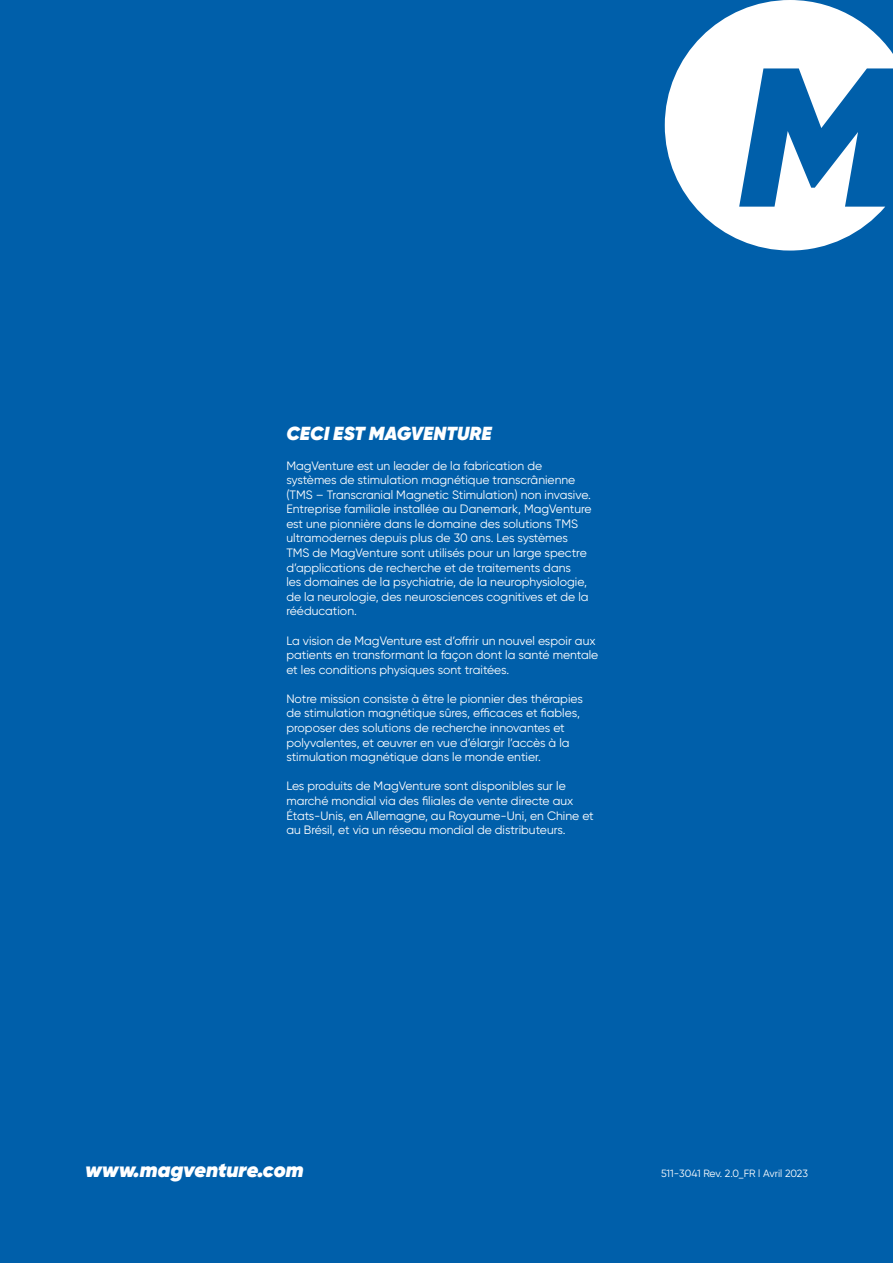
<style>
.page{position:relative;width:893px;height:1263px;background:#005faa}
.page>*{position:absolute;margin:0;border:0;box-sizing:border-box;transform-origin:0 0}
.t1{font:italic 800 21px "Gilroy";color:#fff}
.t2{font:italic 800 18.9px "Gilroy";letter-spacing:.01em;color:#fff}
.t3{font:12.15px/14.5px "Gilroy";color:#fff}
.t4{font:10.5px "Gilroy";letter-spacing:-.01em;color:#fff}
</style>
<div class="page">
<svg style="left:665px;top:0;width:228px;height:251px;fill:#fff"></svg>
<p class="t2" style="left:286px;top:422px;width:207px">CECI EST MAGVENTURE</p>
<p class="t3" style="left:286px;top:458px;width:307px">MagVenture est un leader de la fabrication de systèmes de stimulation magnétique transcrânienne (TMS – Transcranial Magnetic Stimulation) non invasive.<br>Entreprise familiale installée au Danemark, MagVenture est une pionnière dans le domaine des solutions TMS ultramodernes depuis plus de 30 ans. Les systèmes TMS de MagVenture sont utilisés pour un large spectre d’applications de recherche et de traitements dans<br>les domaines de la psychiatrie, de la neurophysiologie, de la neurologie, des neurosciences cognitives et de la rééducation.</p>
<p class="t3" style="left:286px;top:633px;width:313px">La vision de MagVenture est d’offrir un nouvel espoir aux patients en transformant la façon dont la santé mentale et les conditions physiques sont traitées.</p>
<p class="t3" style="left:286px;top:691px;width:298px">Notre mission consiste à être le pionnier des thérapies de stimulation magnétique sûres, efficaces et fiables, proposer des solutions de recherche innovantes et polyvalentes, et œuvrer en vue d’élargir l’accès à la stimulation magnétique dans le monde entier.</p>
<p class="t3" style="left:286px;top:779px;width:309px">Les produits de MagVenture sont disponibles sur le marché mondial via des filiales de vente directe aux États-Unis, en Allemagne, au Royaume-Uni, en Chine et au Brésil, et via un réseau mondial de distributeurs.</p>
<p class="t1" style="left:85px;top:1156px;width:220px">www.magventure.com</p>
<p class="t4" style="left:661px;top:1167px;width:148px">511-3041 Rev. 2.0_FR l Avril 2023</p>
</div>
